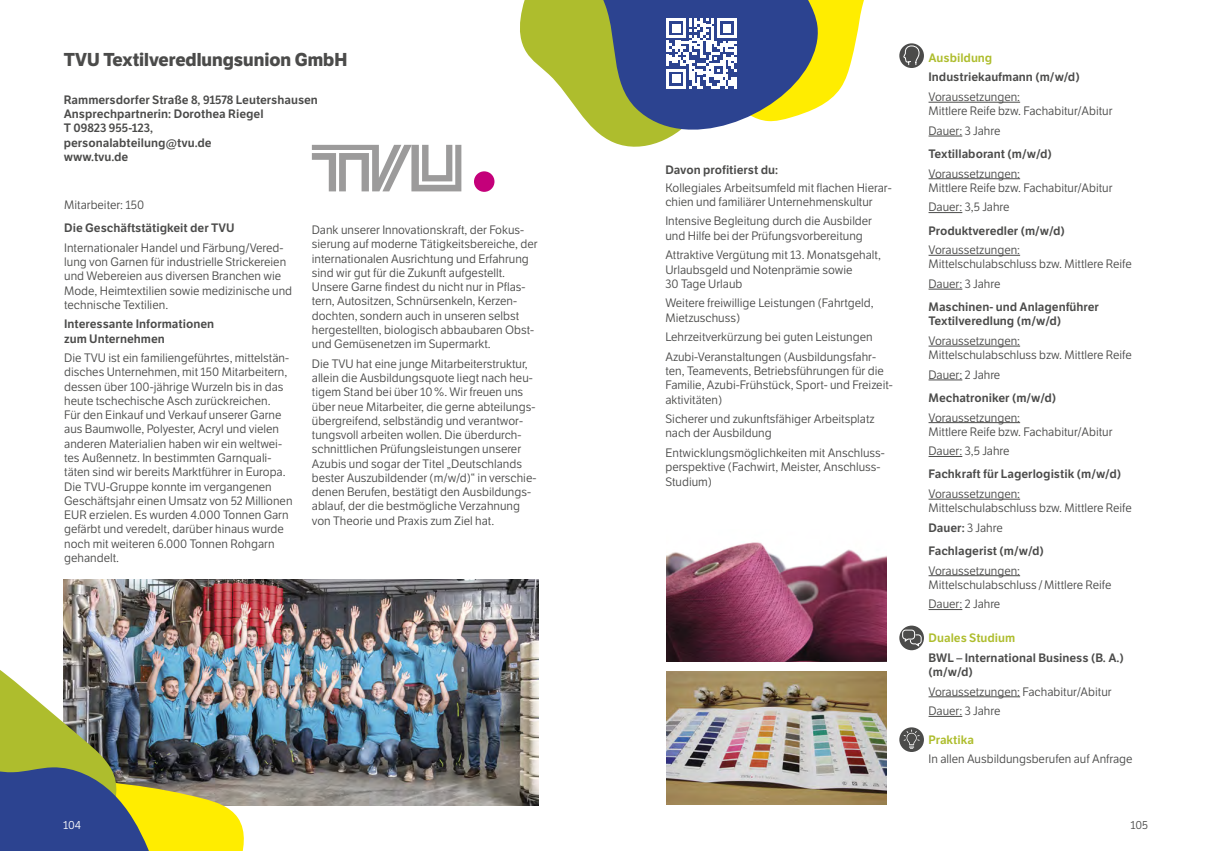
<style>
.page{position:relative;width:1205px;height:851px;background:#fff}
.page>*{position:absolute;margin:0;border:0;box-sizing:border-box;transform-origin:0 0}
.t1{font:700 18.12px "LFT Etica";color:#4b4b4a}
.t2{font:11.88px/14.2px "LFT Etica";color:#4b4b4a}
.t3{font:11.88px/14.2px "LFT Etica SB";color:#4b4b4a}
.t4{font:11.88px "LFT Etica SB";color:#aebd2d}
.t5{font:11.25px "LFT Etica";color:#4b4b4a}
.t6{font:11.25px "LFT Etica";color:#fff}
.s1{font-family:"LFT Etica"}
</style>
<div class="page">
<img style="left:63px;top:579px;width:476px;height:225px">
<img style="left:0;top:645px;width:247px;height:205px">
<svg style="left:312px;top:145px;width:149px;height:46px"></svg>
<div style="left:474px;top:171px;width:20px;height:21px;background:#c4007a;border-radius:50%"></div>
<svg style="left:520px;top:0;width:344px;height:147px"></svg>
<img style="left:666px;top:542px;width:220px;height:119px">
<img style="left:666px;top:671px;width:220px;height:133px">
<hr style="left:928px;top:102px;width:92px;height:1px;background:#4b4b4a">
<hr style="left:928px;top:136px;width:34px;height:1px;background:#4b4b4a">
<hr style="left:928px;top:178px;width:92px;height:1px;background:#4b4b4a">
<hr style="left:928px;top:212px;width:34px;height:1px;background:#4b4b4a">
<hr style="left:928px;top:255px;width:92px;height:1px;background:#4b4b4a">
<hr style="left:928px;top:289px;width:34px;height:1px;background:#4b4b4a">
<hr style="left:928px;top:346px;width:92px;height:1px;background:#4b4b4a">
<hr style="left:928px;top:379px;width:34px;height:1px;background:#4b4b4a">
<hr style="left:928px;top:422px;width:92px;height:1px;background:#4b4b4a">
<hr style="left:928px;top:456px;width:34px;height:1px;background:#4b4b4a">
<hr style="left:928px;top:499px;width:92px;height:1px;background:#4b4b4a">
<hr style="left:928px;top:575px;width:92px;height:1px;background:#4b4b4a">
<hr style="left:928px;top:609px;width:34px;height:1px;background:#4b4b4a">
<hr style="left:928px;top:696px;width:92px;height:1px;background:#4b4b4a">
<hr style="left:928px;top:716px;width:34px;height:1px;background:#4b4b4a">
<svg style="left:899px;top:43px;width:25px;height:25px"></svg>
<svg style="left:903px;top:45px;width:17px;height:20px"></svg>
<svg style="left:899px;top:727px;width:25px;height:24px"></svg>
<svg style="left:903px;top:729px;width:16px;height:19px"></svg>
<svg style="left:899px;top:625px;width:25px;height:25px"></svg>
<svg style="left:902px;top:629px;width:19px;height:18px"></svg>
<h1 class="t1" style="left:64px;top:49px;width:285px">TVU Textilveredlungsunion GmbH</h1>
<p class="t3" style="left:64px;top:93px;width:256px">Rammersdorfer Straße 8, 91578 Leutershausen<br>Ansprechpartnerin: Dorothea Riegel<br>T 09823 955-123,<br>personalabteilung@tvu.de<br>www.tvu.de</p>
<p class="t2" style="left:64px;top:198px;width:82px">Mitarbeiter: 150</p>
<p class="t3" style="left:64px;top:221px;width:172px">Die Geschäftstätigkeit der TVU</p>
<p class="t2" style="left:64px;top:241px;width:229px">Internationaler Handel und Färbung/Vered&shy;lung von Garnen für industrielle Strickereien und Webereien aus diversen Branchen wie Mode, Heimtextilien sowie medizinische und technische Textilien.</p>
<p class="t3" style="left:64px;top:317px;width:151px">Interessante Informationen zum Unternehmen</p>
<p class="t2" style="left:64px;top:351px;width:230px">Die TVU ist ein familiengeführtes, mittelstän&shy;disches Unternehmen, mit 150 Mitarbeitern, dessen über 100-jährige Wurzeln bis in das heute tschechische Asch zurückreichen.<br>Für den Einkauf und Verkauf unserer Garne aus Baumwolle, Polyester, Acryl und vielen anderen Materialien haben wir ein weltwei&shy;tes Außennetz. In bestimmten Garnquali&shy;täten sind wir bereits Marktführer in Europa.<br>Die TVU-Gruppe konnte im vergangenen Geschäftsjahr einen Umsatz von 52 Millionen EUR erzielen. Es wurden 4.000 Tonnen Garn gefärbt und veredelt, darüber hinaus wurde noch mit weiteren 6.000 Tonnen Rohgarn gehandelt.</p>
<p class="t2" style="left:312px;top:223px;width:227px">Dank unserer Innovationskraft, der Fokus&shy;sierung auf moderne Tätigkeitsbereiche, der internationalen Ausrichtung und Erfahrung sind wir gut für die Zukunft aufgestellt.<br>Unsere Garne findest du nicht nur in Pflas&shy;tern, Autositzen, Schnürsenkeln, Kerzen&shy;dochten, sondern auch in unseren selbst hergestellten, biologisch abbaubaren Obst&shy;und Gemüsenetzen im Supermarkt.</p>
<p class="t2" style="left:312px;top:357px;width:226px">Die TVU hat eine junge Mitarbeiterstruktur, allein die Ausbildungsquote liegt nach heu&shy;tigem Stand bei über 10%. Wir freuen uns über neue Mitarbeiter, die gerne abteilungs&shy;übergreifend, selbständig und verantwor&shy;tungsvoll arbeiten wollen. Die überdurch&shy;schnittlichen Prüfungsleistungen unserer Azubis und sogar der Titel „Deutschlands bester Auszubildender (m/w/d)“ in verschie&shy;denen Berufen, bestätigt den Ausbildungs&shy;ablauf, der die bestmögliche Verzahnung von Theorie und Praxis zum Ziel hat.</p>
<p class="t6" style="left:63px;top:818px;width:19px">104</p>
<p class="t3" style="left:665px;top:163px;width:114px">Davon profitierst du:</p>
<p class="t2" style="left:665px;top:180px;width:228px">Kollegiales Arbeitsumfeld mit flachen Hierar&shy;chien und familiärer Unternehmenskultur</p>
<p class="t2" style="left:665px;top:214px;width:208px">Intensive Begleitung durch die Ausbilder und Hilfe bei der Prüfungsvorbereitung</p>
<p class="t2" style="left:665px;top:248px;width:217px">Attraktive Vergütung mit 13. Monatsgehalt,<br>Urlaubsgeld und Notenprämie sowie<br>30 Tage Urlaub</p>
<p class="t2" style="left:665px;top:296px;width:210px">Weitere freiwillige Leistungen (Fahrtgeld,<br>Mietzuschuss)</p>
<p class="t2" style="left:665px;top:327px;width:212px;line-height:19.6px">Lehrzeitverkürzung bei guten Leistungen<br>Azubi-Veranstaltungen (Ausbildungsfahr-</p>
<p class="t2" style="left:665px;top:364px;width:229px">ten, Teamevents, Betriebsführungen für die<br>Familie, Azubi-Frühstück, Sport- und Freizeit&shy;aktivitäten)</p>
<p class="t2" style="left:665px;top:412px;width:211px">Sicherer und zukunftsfähiger Arbeitsplatz nach der Ausbildung</p>
<p class="t2" style="left:665px;top:446px;width:221px">Entwicklungsmöglichkeiten mit Anschluss&shy;perspektive (Fachwirt, Meister, Anschluss-<br>Studium)</p>
<p class="t4" style="left:928px;top:50px;width:65px">Ausbildung</p>
<p class="t3" style="left:928px;top:70px;width:153px">Industriekaufmann (m/w/d)</p>
<p class="t2" style="left:928px;top:90px;width:186px">Voraussetzungen:<br>Mittlere Reife bzw. Fachabitur/Abitur</p>
<p class="t2" style="left:928px;top:124px;width:73px">Dauer: 3 Jahre</p>
<p class="t3" style="left:928px;top:147px;width:125px">Textillaborant (m/w/d)</p>
<p class="t2" style="left:928px;top:166px;width:186px">Voraussetzungen:<br>Mittlere Reife bzw. Fachabitur/Abitur</p>
<p class="t2" style="left:928px;top:200px;width:83px">Dauer: 3,5 Jahre</p>
<p class="t3" style="left:928px;top:223px;width:138px">Produktveredler (m/w/d)</p>
<p class="t2" style="left:928px;top:243px;width:205px">Voraussetzungen:<br>Mittelschulabschluss bzw. Mittlere Reife</p>
<p class="t2" style="left:928px;top:277px;width:73px">Dauer: 3 Jahre</p>
<p class="t3" style="left:928px;top:300px;width:172px">Maschinen- und Anlagenführer<br>Textilveredlung (m/w/d)</p>
<p class="t2" style="left:928px;top:334px;width:205px">Voraussetzungen:<br>Mittelschulabschluss bzw. Mittlere Reife</p>
<p class="t2" style="left:928px;top:368px;width:73px">Dauer: 2 Jahre</p>
<p class="t3" style="left:928px;top:390px;width:129px">Mechatroniker (m/w/d)</p>
<p class="t2" style="left:928px;top:410px;width:186px">Voraussetzungen:<br>Mittlere Reife bzw. Fachabitur/Abitur</p>
<p class="t2" style="left:928px;top:444px;width:83px">Dauer: 3,5 Jahre</p>
<p class="t3" style="left:928px;top:467px;width:194px">Fachkraft für Lagerlogistik (m/w/d)</p>
<p class="t2" style="left:928px;top:487px;width:205px">Voraussetzungen:<br>Mittelschulabschluss bzw. Mittlere Reife</p>
<p class="t3" style="left:928px;top:516px;width:117px;line-height:23.1px">Dauer: <span class="s1">3 Jahre<br></span>Fachlagerist (m/w/d)</p>
<p class="t2" style="left:928px;top:563px;width:184px">Voraussetzungen:<br>Mittelschulabschluss /Mittlere Reife</p>
<p class="t2" style="left:928px;top:597px;width:73px">Dauer: 2 Jahre</p>
<p class="t4" style="left:928px;top:630px;width:88px">Duales Studium</p>
<p class="t3" style="left:928px;top:650px;width:197px">BWL – International Business (B. A.) (m/w/d)</p>
<p class="t2" style="left:928px;top:682px;width:185px;line-height:19.6px">Voraussetzungen: Fachabitur/Abitur<br>Dauer: 3 Jahre</p>
<p class="t4" style="left:928px;top:732px;width:47px">Praktika</p>
<p class="t2" style="left:928px;top:752px;width:206px">In allen Ausbildungsberufen auf Anfrage</p>
<p class="t5" style="left:1130px;top:818px;width:19px">105</p>
</div>
